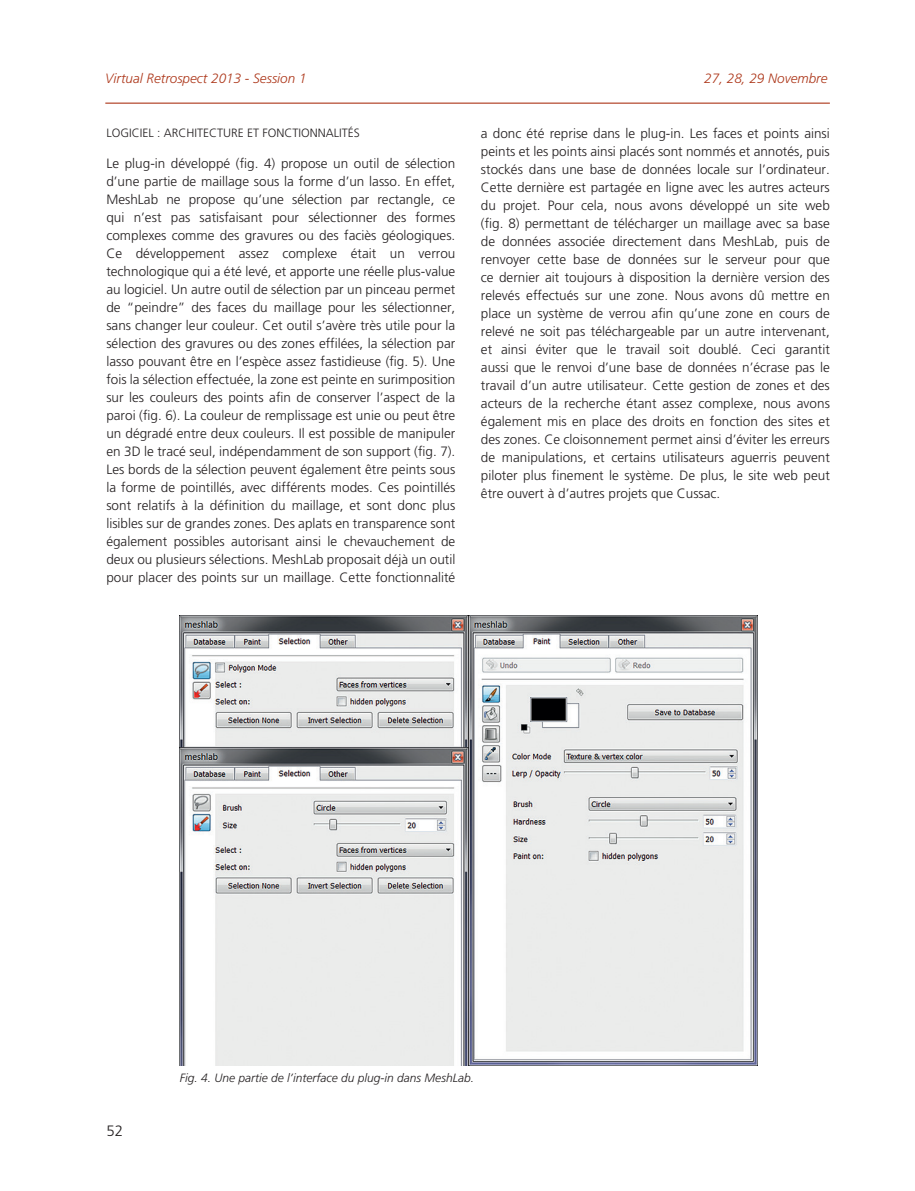
<style>
.page{position:relative;width:915px;height:1191px;background:#fff}
.page>*{position:absolute;margin:0;border:0;box-sizing:border-box;transform-origin:0 0}
.t1{font:300 15px "Frutiger";color:#231f20}
.t2{font:300 13.5px/18px "Frutiger";color:#231f20;text-align:justify}
.t3{font:italic 300 13.5px "Frutiger";color:#ad371a}
.t4{font:italic 300 12px "Frutiger";color:#231f20}
.t5{font:300 12px "Frutiger";color:#231f20}
</style>
<div class="page">
<hr style="left:105px;top:103px;width:724px;height:1px;background:#ad371a">
<img style="left:180px;top:615px;width:577px;height:450px">
<p class="t3" style="left:105px;top:70px;width:203px">Virtual Retrospect 2013 - Session 1</p>
<p class="t3" style="left:704px;top:70px;width:125px">27, 28, 29 Novembre</p>
<p class="t5" style="left:106px;top:126px;width:12px">Logiciel</p>
<p class="t5" style="left:157px;top:126px;width:15px">: architecture</p>
<p class="t5" style="left:247px;top:126px;width:23px">et fonctionnalit</p>
<p class="t5" style="left:348px;top:126px;width:12px">és</p>
<p class="t2" style="left:106px;top:154px;width:350px">Le plug-in développé (fig. 4) propose un outil de sélection d’une partie de maillage sous la forme d’un lasso. En effet, MeshLab ne propose qu’une sélection par rectangle, ce qui n’est pas satisfaisant pour sélectionner des formes complexes comme des gravures ou des faciès géologiques.<br>Ce développement assez complexe était un verrou technologique qui a été levé, et apporte une réelle plus-value au logiciel. Un autre outil de sélection par un pinceau permet de “peindre” des faces du maillage pour les sélectionner, sans changer leur couleur. Cet outil s’avère très utile pour la sélection des gravures ou des zones effilées, la sélection par lasso pouvant être en l’espèce assez fastidieuse (fig. 5). Une fois la sélection effectuée, la zone est peinte en surimposition sur les couleurs des points afin de conserver l’aspect de la paroi (fig. 6). La couleur de remplissage est unie ou peut être un dégradé entre deux couleurs. Il est possible de manipuler en 3D le tracé seul, indépendamment de son support (fig. 7).<br>Les bords de la sélection peuvent également être peints sous la forme de pointillés, avec différents modes. Ces pointillés sont relatifs à la définition du maillage, et sont donc plus lisibles sur de grandes zones. Des aplats en transparence sont également possibles autorisant ainsi le chevauchement de deux ou plusieurs sélections. MeshLab proposait déjà un outil pour placer des points sur un maillage. Cette fonctionnalité</p>
<p class="t2" style="left:480px;top:124px;width:350px">a donc été reprise dans le plug-in. Les faces et points ainsi peints et les points ainsi placés sont nommés et annotés, puis stockés dans une base de données locale sur l’ordinateur.<br>Cette dernière est partagée en ligne avec les autres acteurs du projet. Pour cela, nous avons développé un site web (fig. 8) permettant de télécharger un maillage avec sa base de données associée directement dans MeshLab, puis de renvoyer cette base de données sur le serveur pour que ce dernier ait toujours à disposition la dernière version des relevés effectués sur une zone. Nous avons dû mettre en place un système de verrou afin qu’une zone en cours de relevé ne soit pas téléchargeable par un autre intervenant, et ainsi éviter que le travail soit doublé. Ceci garantit aussi que le renvoi d’une base de données n’écrase pas le travail d’un autre utilisateur. Cette gestion de zones et des acteurs de la recherche étant assez complexe, nous avons également mis en place des droits en fonction des sites et des zones. Ce cloisonnement permet ainsi d’éviter les erreurs de manipulations, et certains utilisateurs aguerris peuvent piloter plus finement le système. De plus, le site web peut être ouvert à d’autres projets que Cussac.</p>
<p class="t1" style="left:106px;top:1122px;width:18px">52</p>
<p class="t4" style="left:180px;top:1071px;width:296px">Fig. 4. Une partie de l’interface du plug-in dans MeshLab.</p>
</div>
